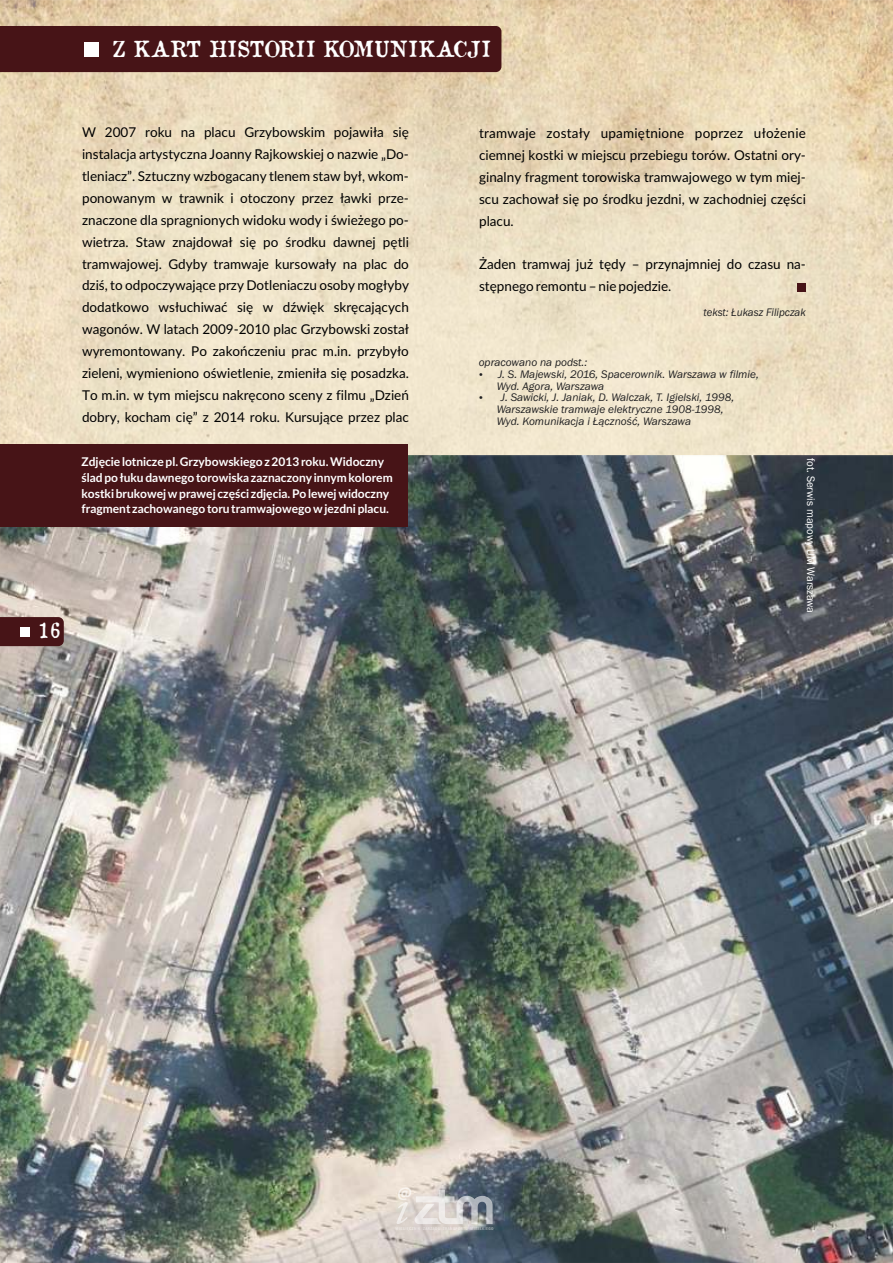
<style>
.page{position:relative;width:893px;height:1263px;background:#fff}
.page>*{position:absolute;margin:0;border:0;box-sizing:border-box;transform-origin:0 0}
.t1{font:21.75px "Old Newspaper Types";color:#fff}
.t2{font:20.4px "Old Newspaper Types";color:#fff}
.t3{font:13.5px/21.9px "Lato";color:#000;text-align:justify}
.t4{font:700 12px/15.6px "Lato";color:#fff}
.t5{font:italic 11.25px/11.7px "Franklin Gothic";color:#1f1f21}
.t6{font:11.25px "Franklin Gothic";color:#fff;scale:.96 1}
.t7{font:italic 11.25px "Franklin Gothic";color:#1f1f21;scale:.96 1}
.t8{font:9.6px "Wingdings";color:#1f1f21}
</style>
<div class="page">
<img style="left:0;top:0;width:893px;height:455px">
<img style="left:0;top:455px;width:893px;height:808px">
<svg style="left:396px;top:1187px;width:97px;height:37px;background:#bebdbd"></svg>
<div style="left:0;top:617px;width:64px;height:29px;background:#471417"></div>
<div style="left:20px;top:627px;width:9px;height:9px;background:#fff"></div>
<div style="left:0;top:26px;width:501px;height:46px;background:#471417"></div>
<div style="left:84px;top:42px;width:15px;height:14px;background:#fff"></div>
<div style="left:798px;top:283px;width:8px;height:8px;background:#471417"></div>
<div style="left:0;top:444px;width:408px;height:82px;background:#471417"></div>
<h1 class="t1" style="left:112px;top:34px;width:380px">Z KART HISTORII KOMUNIKACJI</h1>
<h2 class="t2" style="left:38px;top:617px;width:25px">16</h2>
<p class="t3" style="left:82px;top:122px;width:328px">W 2007 roku na placu Grzybowskim pojawiła się instalacja artystyczna Joanny Rajkowskiej o nazwie „Do&shy;tleniacz”. Sztuczny wzbogacany tlenem staw był, wkom&shy;ponowanym w trawnik i otoczony przez ławki prze&shy;znaczone dla spragnionych widoku wody i świeżego po&shy;wietrza. Staw znajdował się po środku dawnej pętli tramwajowej. Gdyby tramwaje kursowały na plac do dziś, to odpoczywające przy Dotleniaczu osoby mogłyby dodatkowo wsłuchiwać się w dźwięk skręcających wagonów. W latach 2009-2010 plac Grzybowski został wyremontowany. Po zakończeniu prac m.in. przybyło zieleni, wymieniono oświetlenie, zmieniła się posadzka.<br>To m.in. w tym miejscu nakręcono sceny z filmu „Dzień dobry, kocham cię” z 2014 roku. Kursujące przez plac</p>
<p class="t3" style="left:479px;top:123px;width:328px">tramwaje zostały upamiętnione poprzez ułożenie ciemnej kostki w miejscu przebiegu torów. Ostatni ory&shy;ginalny fragment torowiska tramwajowego w tym miej&shy;scu zachował się po środku jezdni, w zachodniej części placu.</p>
<p class="t3" style="left:479px;top:254px;width:328px">Żaden tramwaj już tędy – przynajmniej do czasu na&shy;stępnego remontu – nie pojedzie.</p>
<p class="t7" style="left:704px;top:308px;width:108px">tekst: Łukasz Filipczak</p>
<p class="t5" style="left:498px;top:357px;width:262px;text-indent:-19px">opracowano na podst.:<br>J. S. Majewski, 2016, Spacerownik. Warszawa w filmie,</p>
<p class="t8" style="left:479px;top:394px;width:30px">•</p>
<p class="t8" style="left:479px;top:370px;width:30px">•</p>
<p class="t5" style="left:497px;top:381px;width:109px">Wyd. Agora, Warszawa</p>
<p class="t5" style="left:501px;top:393px;width:235px">J. Sawicki, J. Janiak, D. Walczak, T. Igielski, 1998,</p>
<p class="t5" style="left:497px;top:404px;width:228px">Warszawskie tramwaje elektryczne 1908-1998,</p>
<p class="t5" style="left:497px;top:416px;width:196px">Wyd. Komunikacja i Łączność, Warszawa</p>
<p class="t4" style="left:82px;top:455px;width:313px">Zdjęcie lotnicze pl. Grzybowskiego z 2013 roku. Widoczny ślad po łuku dawnego torowiska zaznaczony innym kolorem kostki brukowej w prawej części zdjęcia. Po lewej widoczny fragment zachowanego toru tramwajowego w jezdni placu.</p>
<p class="t6" style="left:815px;top:458px;width:163px;rotate:90deg">fot. Serwis mapowy UM Warszawa</p>
</div>
